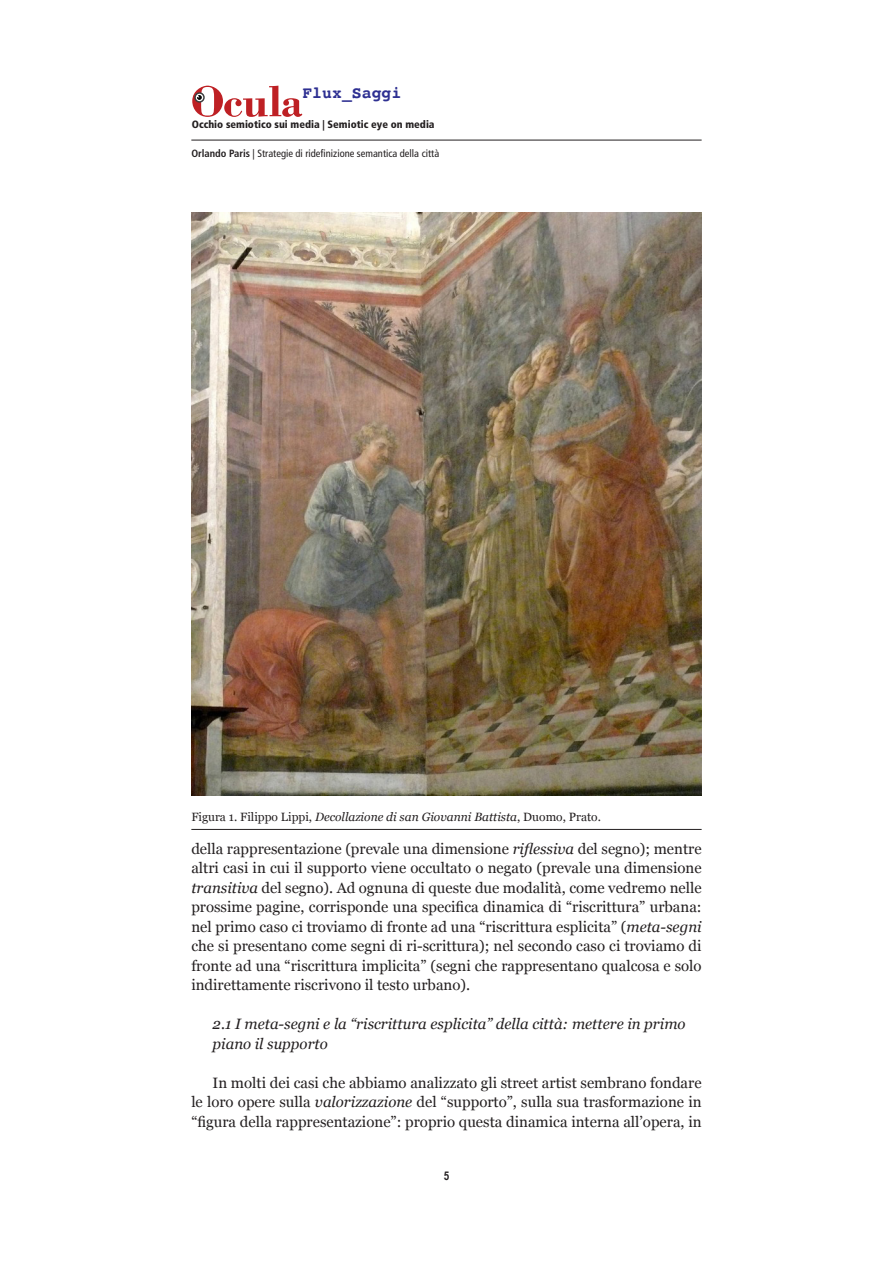
<style>
.page{position:relative;width:893px;height:1263px;background:#fff}
.page>*{position:absolute;margin:0;border:0;box-sizing:border-box;transform-origin:0 0}
.t1{font:700 16.5px "Courier";color:#2e3092}
.OCULA-TXT{font:15px/19.5px "Georgia";color:#231f20;text-align:justify}
.OCULA-Paragrafo2{font:italic 15px/19.5px "Georgia";color:#231f20}
.OCULA-Didascalie-fil{font:12px "Georgia";color:#231f20}
.t2{font:700 12px "Arial Narrow";color:#231f20}
.t3{font:condensed 10.5px "Frutiger LT Std";color:#231f20}
.t4{font:900 condensed 10.5px "Frutiger LT Std";color:#231f20}
.s1{font-weight:700}
.s2{font-style:italic}
</style>
<div class="page">
<hr style="left:191px;top:140px;width:511px;height:1px;background:#231f20">
<svg style="left:192px;top:86px;width:110px;height:31px"></svg>
<img style="left:191px;top:213px;width:511px;height:582px">
<hr style="left:191px;top:829px;width:511px;height:1px;background:#231f20">
<p class="t1" style="left:302px;top:79px;width:101px">Flux_Saggi</p>
<p class="t4" style="left:192px;top:118px;width:244px">Occhio semiotico sui media | Semiotic eye on media</p>
<p class="t3" style="left:191px;top:147px;width:249px"><span class="s1">Orlando Paris</span> | Strategie di ridefinizione semantica della città</p>
<p class="OCULA-Didascalie-fil" style="left:191px;top:808px;width:411px">Figura 1. Filippo Lippi, <span class="s2">Decollazione di san Giovanni Battista</span>, Duomo, Prato.</p>
<p class="OCULA-TXT" style="left:191px;top:838px;width:512px">della rappresentazione (prevale una dimensione <span class="s2">riflessiva</span> del segno); mentre altri casi in cui il supporto viene occultato o negato (prevale una dimensione <span class="s2">transitiva</span> del segno). Ad ognuna di queste due modalità, come vedremo nelle prossime pagine, corrisponde una specifica dinamica di “riscrittura” urbana: nel primo caso ci troviamo di fronte ad una “riscrittura esplicita” (<span class="s2">meta-segni </span>che si presentano come segni di ri-scrittura); nel secondo caso ci troviamo di fronte ad una “riscrittura implicita” (segni che rappresentano qualcosa e solo indirettamente riscrivono il testo urbano).</p>
<p class="OCULA-Paragrafo2" style="left:213px;top:1013px;width:474px">2.1 I meta-segni e la “riscrittura esplicita” della città: mettere in primo piano il supporto</p>
<p class="OCULA-TXT" style="left:191px;top:1072px;width:512px;text-indent:21px">In molti dei casi che abbiamo analizzato gli street artist sembrano fondare le loro opere sulla <span class="s2">valorizzazione</span> del “supporto”, sulla sua trasformazione in “figura della rappresentazione”: proprio questa dinamica interna all’opera, in</p>
<p class="t2" style="left:444px;top:1167px;width:7px">5</p>
</div>
